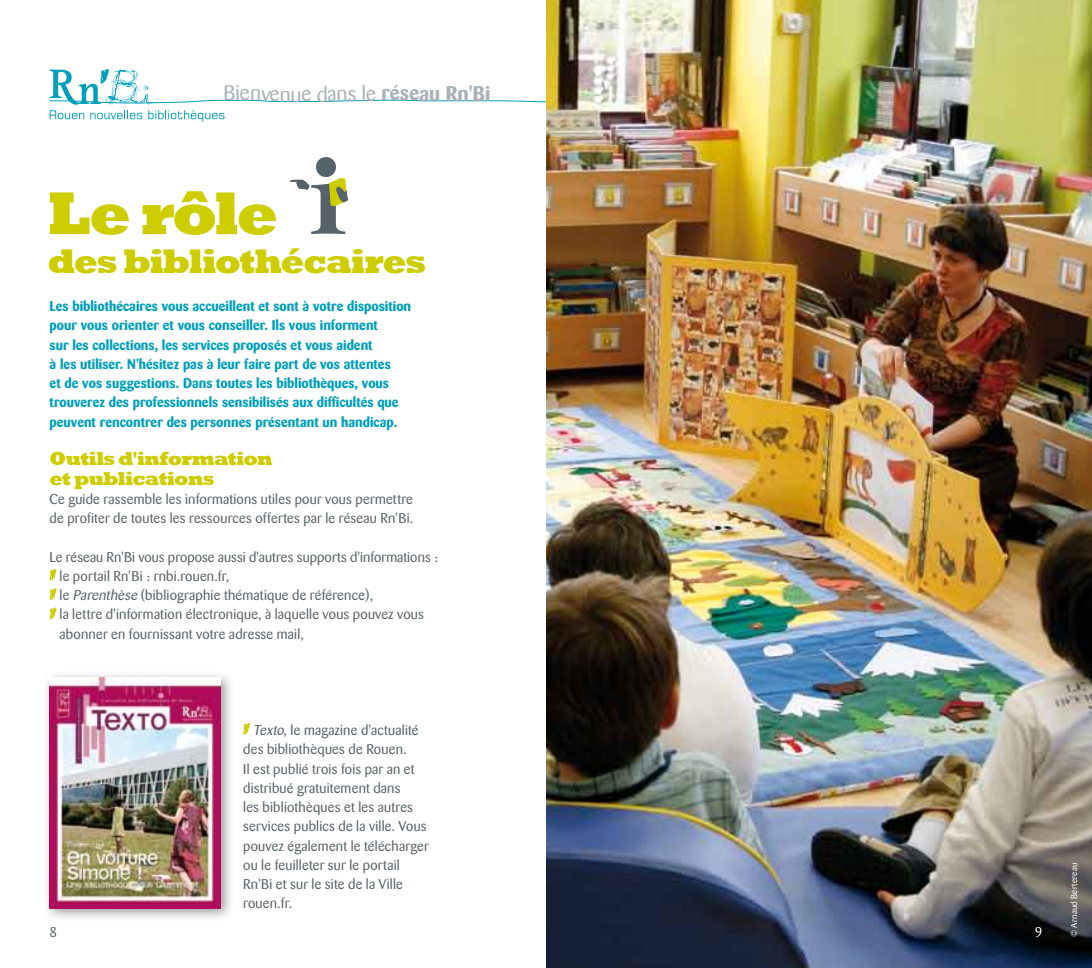
<style>
.page{position:relative;width:1092px;height:968px;background:#fff}
.page>*{position:absolute;margin:0;border:0;box-sizing:border-box;transform-origin:0 0}
.t1{font:800 61.25px "Rockwell";letter-spacing:-.045em;color:#cdcd00}
.t2{font:800 35px "Rockwell";letter-spacing:-.045em;color:#cdcd00}
.t3{font:21px "Barmeno";letter-spacing:-.005em;color:#a9b2b7}
.t4{font:700 21px "Barmeno";color:#a9b2b7}
.t5{font:800 19.25px/19.2px "Rockwell";letter-spacing:-.035em;color:#cdcd00}
.t6{font:14px/19.2px "Barmeno";letter-spacing:.015em;color:#57636a}
.t7{font:700 14px/19.2px "Barmeno";color:#009fbb}
.t8{font:14px "Barmeno";color:#fff}
.t9{font:8.75px "Barmeno";letter-spacing:.025em;color:#fff}
.s1{font-style:italic}
</style>
<div class="page">
<svg style="left:50px;top:568px;width:7px;height:12px"></svg>
<svg style="left:50px;top:588px;width:7px;height:12px"></svg>
<svg style="left:50px;top:607px;width:7px;height:12px"></svg>
<div style="left:42px;top:669px;width:192px;height:252px;background:#000;opacity:.4"></div>
<img style="left:50px;top:677px;width:171px;height:231px">
<svg style="left:290px;top:157px;width:58px;height:77px"></svg>
<svg style="left:243px;top:723px;width:7px;height:11px"></svg>
<img style="left:546px;top:0;width:545px;height:967px">
<img style="left:49px;top:46px;width:1005px;height:76px">
<h3 class="t3" style="left:223px;top:81px;width:28px">Bie</h3>
<h3 class="t3" style="left:280px;top:82px;width:49px">nue d</h3>
<h3 class="t3" style="left:348px;top:81px;width:10px">s</h3>
<h3 class="t4" style="left:390px;top:80px;width:12px">é</h3>
<h3 class="t4" style="left:429px;top:81px;width:63px">u Rn'Bi</h3>
<h1 class="t1" style="left:48px;top:178px;width:233px">Le rôle</h1>
<h2 class="t2" style="left:48px;top:241px;width:380px">des bibliothécaires</h2>
<p class="t7" style="left:50px;top:296px;width:363px">Les bibliothécaires vous accueillent et sont à votre disposition pour vous orienter et vous conseiller. Ils vous informent<br>sur les collections, les services proposés et vous aident<br>à les utiliser. N'hésitez pas à leur faire part de vos attentes<br>et de vos suggestions. Dans toutes les bibliothèques, vous trouverez des professionnels sensibilisés aux difficultés que peuvent rencontrer des personnes présentant un handicap.</p>
<h3 class="t5" style="left:50px;top:449px;width:224px">Outils d'information et publications</h3>
<p class="t6" style="left:50px;top:489px;width:365px">Ce guide rassemble les informations utiles pour vous permettre de profiter de toutes les ressources offertes par le réseau Rn'Bi.</p>
<p class="t6" style="left:60px;top:547px;width:380px;text-indent:-10px">Le réseau Rn'Bi vous propose aussi d'autres supports d'informations : le portail Rn'Bi : rnbi.rouen.fr,<br>le <span class="s1">Parenthèse</span> (bibliographie thématique de référence),<br>la lettre d'information électronique, à laquelle vous pouvez vous abonner en fournissant votre adresse mail,</p>
<p class="t6" style="left:50px;top:922px;width:9px">8</p>
<p class="t6" style="left:243px;top:720px;width:187px;text-indent:10px"><span class="s1">Texto</span>, le magazine d'actualité des bibliothèques de Rouen.<br>Il est publié trois fois par an et distribué gratuitement dans<br>les bibliothèques et les autres services publics de la ville. Vous pouvez également le télécharger ou le feuilleter sur le portail<br>Rn'Bi et sur le site de la Ville rouen.fr.</p>
<p class="t8" style="left:1034px;top:924px;width:9px">9</p>
<p class="t9" style="left:1068px;top:937px;width:76px;rotate:-90deg">© Arnaud Bertereau</p>
</div>
